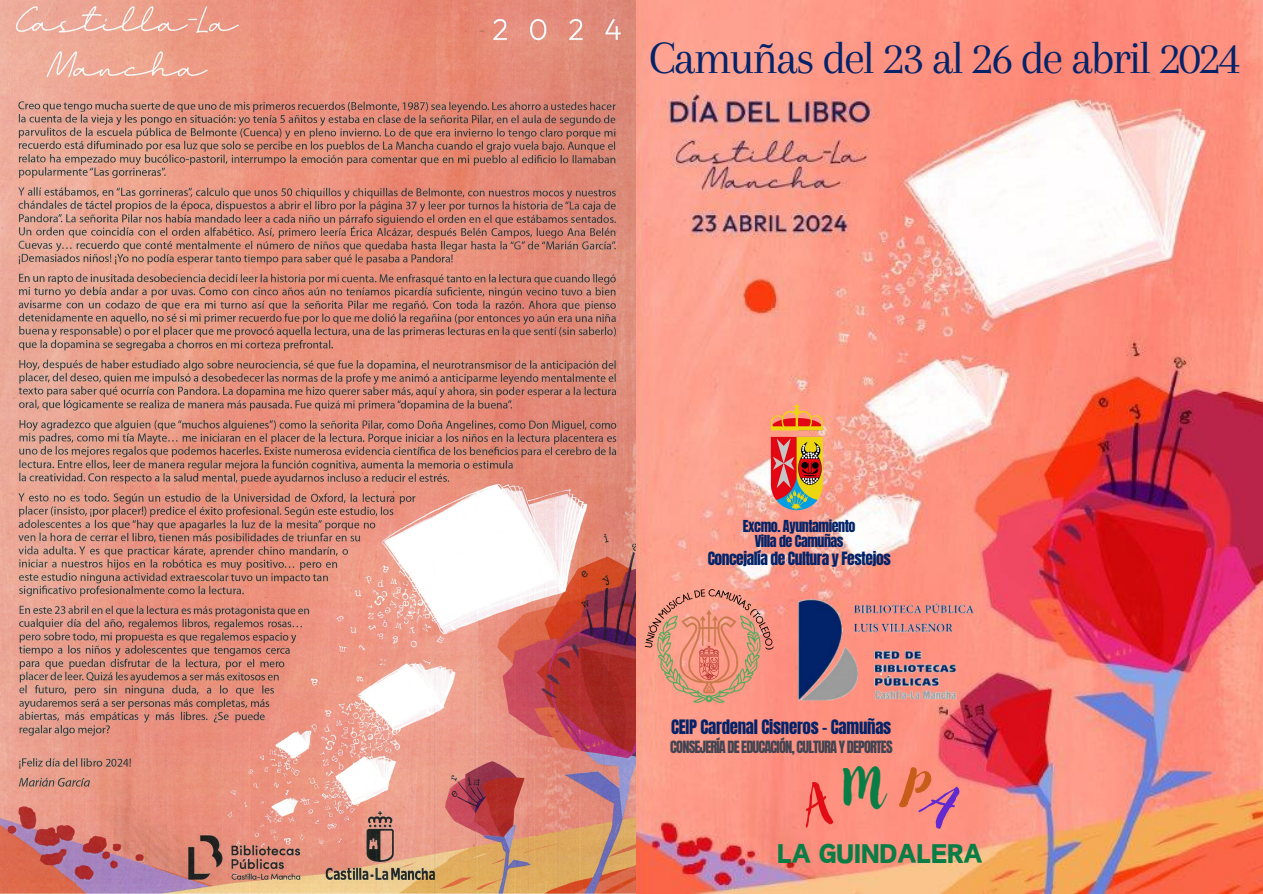
<style>
.page{position:relative;width:1263px;height:894px;background:#fff}
.page>*{position:absolute;margin:0;border:0;box-sizing:border-box;transform-origin:0 0}
.t1{font:48px "Arapey";letter-spacing:-.05em;color:#042368}
.t2{font:31.65px "Canva Sweet Heart";color:#097d45}
.t3{font:16.95px "Anton";letter-spacing:-.015em;color:#042368}
.t4{font:15.6px "Anton";letter-spacing:-.035em;color:#042368}
.t5{font:14.4px "Anton";letter-spacing:-.06em;color:#434452}
.t6{font:14.1px "Anton";letter-spacing:-.035em;color:#042368}
</style>
<div class="page">
<img style="left:0;top:0;width:1263px;height:893px">
<img style="left:640px;top:579px;width:138px;height:138px">
<img style="left:724px;top:394px;width:144px;height:123px">
<img style="left:796px;top:591px;width:181px;height:123px">
<img style="left:0;top:0;width:636px;height:892px">
<div style="left:790px;top:762px;width:99px;height:71px;background:#fe9180"></div>
<div style="left:898px;top:765px;width:65px;height:65px;background:#fe907f"></div>
<p class="t1" style="left:649px;top:31px;width:593px">Camuñas del 23 al 26 de abril 2024</p>
<p class="t6" style="left:743px;top:515px;width:114px">Excmo. Ayuntamiento</p>
<p class="t6" style="left:755px;top:531px;width:90px">Villa de Camuñas</p>
<p class="t4" style="left:708px;top:547px;width:184px">Concejalía de Cultura y Festejos</p>
<p class="t3" style="left:671px;top:714px;width:222px">CEIP Cardenal Cisneros - Camuñas</p>
<p class="t5" style="left:670px;top:736px;width:224px">CONSEJERÍA DE EDUCACIÓN, CULTURA Y DEPORTES</p>
<h3 class="t2" style="left:777px;top:838px;width:207px">LA GUINDALERA</h3>
</div>
